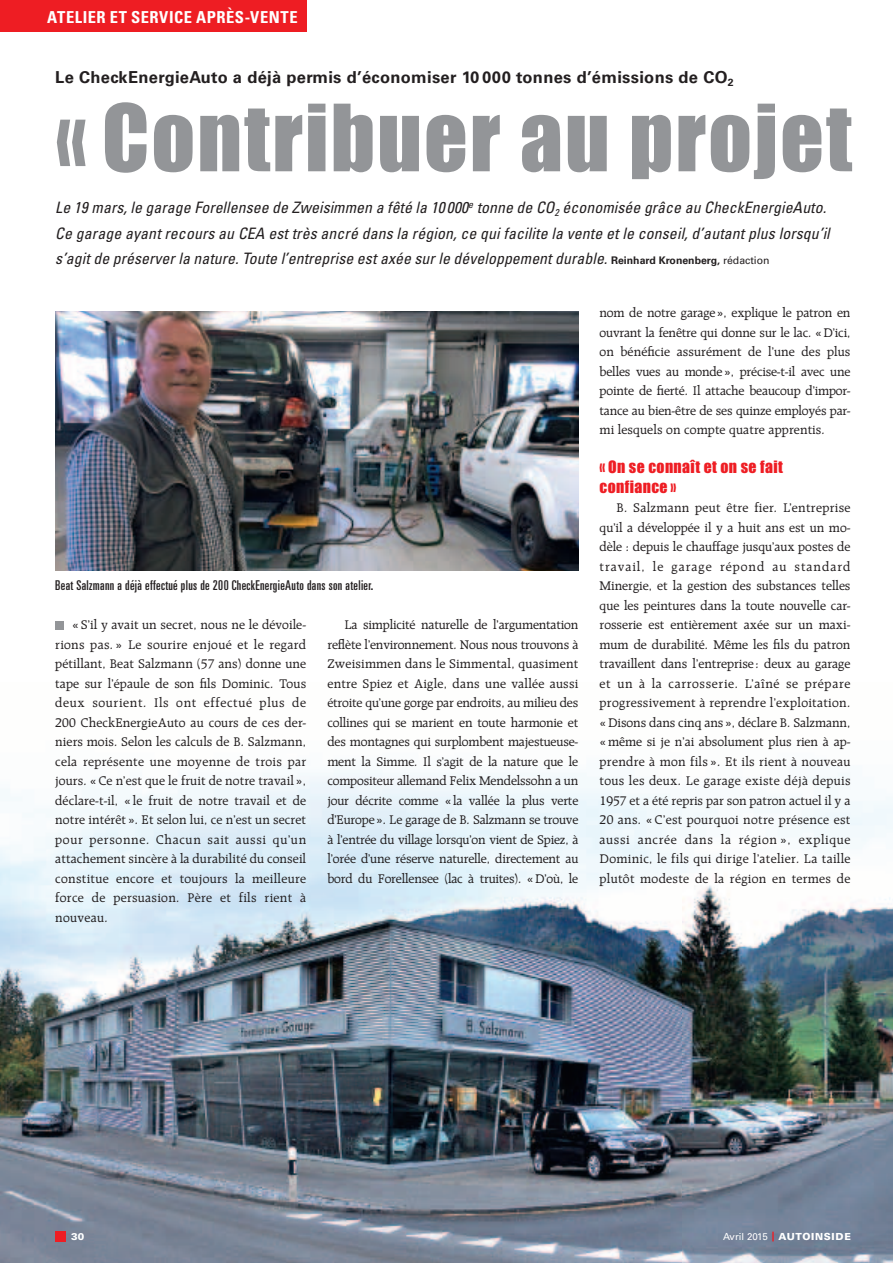
<style>
.page{position:relative;width:893px;height:1263px;background:#fff}
.page>*{position:absolute;margin:0;border:0;box-sizing:border-box;transform-origin:0 0}
.t1{font:85.5px "Impact MT Std";letter-spacing:.025em;color:#939598}
.t2{font:700 16.5px "Univers LT Std";letter-spacing:.02em;color:#231f20}
.t3{font:700 condensed 16.5px "Univers LT Std";letter-spacing:.03em;color:#fff}
.t4{font:italic condensed 15.75px/25.5px "Univers LT Std";letter-spacing:.005em;color:#231f20}
.t5{font:15.75px/19.5px "Impact MT Std";letter-spacing:.025em;color:#ee1d23}
.t6{font:13.5px/19.5px "Raleigh LT Std";letter-spacing:.015em;color:#231f20;text-align:justify}
.t7{font:ultra-condensed 13.5px "Univers LT Std";letter-spacing:.025em;color:#231f20}
.t8{font:900 9.75px "Univers LT Std";letter-spacing:.07em;color:#fff}
.s1{font-weight:700;font-style:normal;font-stretch:normal;font-size:10.5px}
.s2{font-style:normal;font-stretch:normal;font-size:10.5px}
.s3{font-weight:400}
.s4{color:#ee1d23}
</style>
<div class="page">
<img style="left:0;top:770px;width:893px;height:493px">
<div style="left:55px;top:621px;width:9px;height:8px;background:#939598"></div>
<img style="left:55px;top:311px;width:523px;height:260px">
<div style="left:0;top:0;width:306px;height:32px;background:#ee1d23"></div>
<div style="left:55px;top:1231px;width:11px;height:11px;background:#ee1d23"></div>
<p class="t3" style="left:47px;top:7px;width:252px">ATELIER ET SERVICE APRÈS-VENTE</p>
<p class="t2" style="left:55px;top:68px;width:680px">Le CheckEnergieAuto a déjà permis d’économiser 10 000 tonnes d’émissions de CO<sub>2</sub></p>
<h1 class="t1" style="left:55px;top:81px;width:798px">« Contribuer au projet</h1>
<p class="t4" style="left:55px;top:195px;width:776px">Le 19 mars, le garage Forellensee de Zweisimmen a fêté la 10 000<sup>e</sup> tonne de CO<sub>2</sub> économisée grâce au CheckEnergieAuto.<br>Ce garage ayant recours au CEA est très ancré dans la région, ce qui facilite la vente et le conseil, d’autant plus lorsqu’il s’agit de préserver la nature. Toute l’entreprise est axée sur le développement durable. <span class="s1">Reinhard Kronenberg,</span> <span class="s2">rédaction</span></p>
<p class="t7" style="left:55px;top:578px;width:320px">Beat Salzmann a déjà effectué plus de 200 CheckEnergieAuto dans son atelier.</p>
<p class="t6" style="left:55px;top:615px;width:252px;text-indent:17px">« S’il y avait un secret, nous ne le dévoile&shy;rions pas. » Le sourire enjoué et le regard pétillant, Beat Salzmann (57 ans) donne une tape sur l’épaule de son fils Dominic. Tous deux sourient. Ils ont effectué plus de 200 CheckEnergieAuto au cours de ces der&shy;niers mois. Selon les calculs de B. Salzmann, cela représente une moyenne de trois par jours. « Ce n’est que le fruit de notre travail », déclare-t-il, « le fruit de notre travail et de notre intérêt ». Et selon lui, ce n’est un secret pour personne. Chacun sait aussi qu’un attachement sincère à la durabilité du conseil constitue encore et toujours la meilleure force de persuasion. Père et fils rient à nouveau.</p>
<p class="t6" style="left:327px;top:615px;width:252px;text-indent:17px">La simplicité naturelle de l’argumentation reflète l’environnement. Nous nous trouvons à Zweisimmen dans le Simmental, quasiment entre Spiez et Aigle, dans une vallée aussi étroite qu’une gorge par endroits, au milieu des collines qui se marient en toute harmonie et des montagnes qui surplombent majestueuse&shy;ment la Simme. Il s’agit de la nature que le compositeur allemand Felix Mendelssohn a un jour décrite comme « la vallée la plus verte d’Europe ». Le garage de B. Salzmann se trouve à l’entrée du village lorsqu’on vient de Spiez, à l’orée d’une réserve naturelle, directement au bord du Forellensee (lac à truites). « D’où, le</p>
<p class="t6" style="left:600px;top:303px;width:252px">nom de notre garage », explique le patron en ouvrant la fenêtre qui donne sur le lac. « D’ici, on bénéficie assurément de l’une des plus belles vues au monde », précise-t-il avec une pointe de fierté. Il attache beaucoup d’impor&shy;tance au bien-être de ses quinze employés par&shy;mi lesquels on compte quatre apprentis.</p>
<p class="t5" style="left:600px;top:457px;width:185px">« On se connaît et on se fait confiance »</p>
<p class="t6" style="left:600px;top:498px;width:252px;text-indent:17px">B. Salzmann peut être fier. L’entreprise qu’il a développée il y a huit ans est un mo&shy;dèle : depuis le chauffage jusqu’aux postes de travail, le garage répond au standard Minergie, et la gestion des substances telles que les peintures dans la toute nouvelle car&shy;rosserie est entièrement axée sur un maxi&shy;mum de durabilité. Même les fils du patron travaillent dans l’entreprise : deux au garage et un à la carrosserie. L’aîné se prépare progressivement à reprendre l’exploitation. « Disons dans cinq ans », déclare B. Salzmann, « même si je n’ai absolument plus rien à ap&shy;prendre à mon fils ». Et ils rient à nouveau tous les deux. Le garage existe déjà depuis 1957 et a été repris par son patron actuel il y a 20 ans. « C’est pourquoi notre présence est aussi ancrée dans la région », explique Dominic, le fils qui dirige l’atelier. La taille plutôt modeste de la région en termes de</p>
<p class="t8" style="left:71px;top:1230px;width:15px">30</p>
<p class="t8" style="left:723px;top:1230px;width:129px"><span class="s3">Avril 2015</span> <span class="s4">|</span> AUTOINSIDE</p>
</div>
